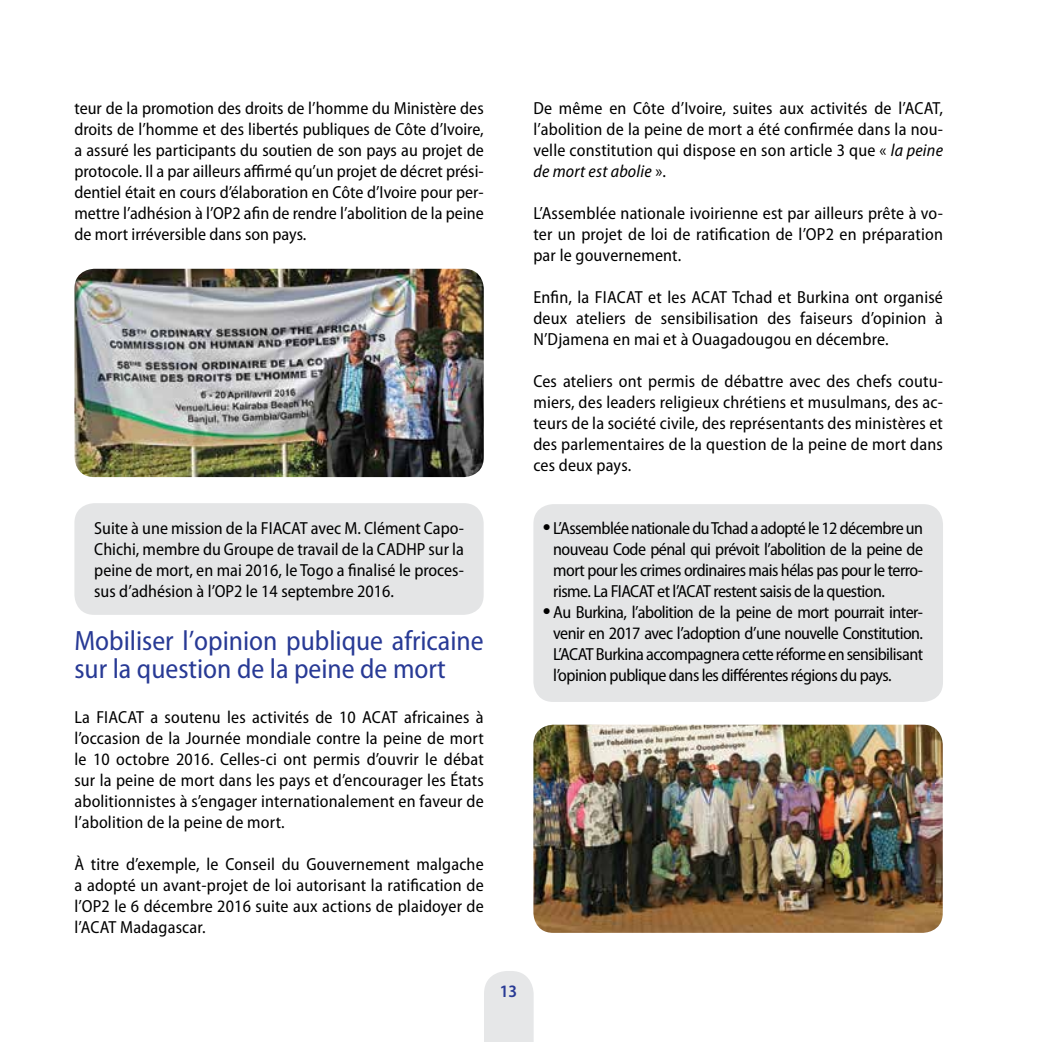
<style>
.page{position:relative;width:1042px;height:1042px;background:#fff}
.page>*{position:absolute;margin:0;border:0;box-sizing:border-box;transform-origin:0 0}
.t1{font:semi-condensed 28px/28px "Myriad Pro";color:#283a95}
.t2{font:semi-condensed 17.5px/21px "Myriad Pro";letter-spacing:.01em;color:#000;text-align:justify}
.t3{font:600 semi-condensed 17.5px "Myriad Pro";color:#283a95}
.s1{font-style:italic}
.s2{font-family:"Times";font-stretch:normal;font-size:21px}
</style>
<div class="page">
<div style="left:484px;top:971px;width:50px;height:71px;background:#e6e7e8"></div>
<div style="left:533px;top:504px;width:410px;height:198px;background:#e4e5e6;border-radius:20px"></div>
<div style="left:74px;top:503px;width:410px;height:112px;background:#e4e5e6;border-radius:20px"></div>
<img style="left:533px;top:725px;width:410px;height:208px">
<img style="left:74px;top:269px;width:410px;height:208px">
<p class="t2" style="left:74px;top:98px;width:411px">teur de la promotion des droits de l’homme du Ministère des droits de l’homme et des libertés publiques de Côte d’Ivoire, a assuré les participants du soutien de son pays au projet de protocole. Il a par ailleurs affirmé qu’un projet de décret prési&shy;dentiel était en cours d’élaboration en Côte d’Ivoire pour per&shy;mettre l’adhésion à l’OP2 afin de rendre l’abolition de la peine de mort irréversible dans son pays.</p>
<p class="t2" style="left:94px;top:518px;width:371px">Suite à une mission de la FIACAT avec M. Clément Capo-Chichi, membre du Groupe de travail de la CADHP sur la peine de mort, en mai 2016, le Togo a finalisé le proces&shy;sus d’adhésion à l’OP2 le 14 septembre 2016.</p>
<h1 class="t1" style="left:74px;top:627px;width:411px">Mobiliser l’opinion publique africaine sur la question de la peine de mort</h1>
<p class="t2" style="left:74px;top:707px;width:411px">La FIACAT a soutenu les activités de 10 ACAT africaines à l’occasion de la Journée mondiale contre la peine de mort le 10 octobre 2016. Celles-ci ont permis d’ouvrir le débat sur la peine de mort dans les pays et d’encourager les États abolitionnistes à s’engager internationalement en faveur de l’abolition de la peine de mort.</p>
<p class="t2" style="left:74px;top:854px;width:411px">À titre d’exemple, le Conseil du Gouvernement malgache a adopté un avant-projet de loi autorisant la ratification de l’OP2 le 6 décembre 2016 suite aux actions de plaidoyer de l’ACAT Madagascar.</p>
<p class="t2" style="left:533px;top:98px;width:411px">De même en Côte d’Ivoire, suites aux activités de l’ACAT, l’abolition de la peine de mort a été confirmée dans la nou&shy;velle constitution qui dispose en son article 3 que « <span class="s1">la peine de mort est abolie</span> ».</p>
<p class="t2" style="left:533px;top:203px;width:411px">L’Assemblée nationale ivoirienne est par ailleurs prête à vo&shy;ter un projet de loi de ratification de l’OP2 en préparation par le gouvernement.</p>
<p class="t2" style="left:533px;top:287px;width:411px">Enfin, la FIACAT et les ACAT Tchad et Burkina ont organisé deux ateliers de sensibilisation des faiseurs d’opinion à N’Djamena en mai et à Ouagadougou en décembre.</p>
<p class="t2" style="left:533px;top:371px;width:411px">Ces ateliers ont permis de débattre avec des chefs coutu&shy;miers, des leaders religieux chrétiens et musulmans, des ac&shy;teurs de la société civile, des représentants des ministères et des parlementaires de la question de la peine de mort dans ces deux pays.</p>
<p class="t2" style="left:553px;top:518px;width:371px;text-indent:-10px"><span class="s2">•</span> L’Assemblée nationale du Tchad a adopté le 12 décembre un nouveau Code pénal qui prévoit l’abolition de la peine de mort pour les crimes ordinaires mais hélas pas pour le terro&shy;risme. La FIACAT et l’ACAT restent saisis de la question.</p>
<p class="t2" style="left:553px;top:602px;width:371px;text-indent:-10px"><span class="s2">•</span> Au Burkina, l’abolition de la peine de mort pourrait inter&shy;venir en 2017 avec l’adoption d’une nouvelle Constitution.<br>L’ACAT Burkina accompagnera cette réforme en sensibilisant l’opinion publique dans les différentes régions du pays.</p>
<p class="t3" style="left:500px;top:981px;width:19px">13</p>
</div>
